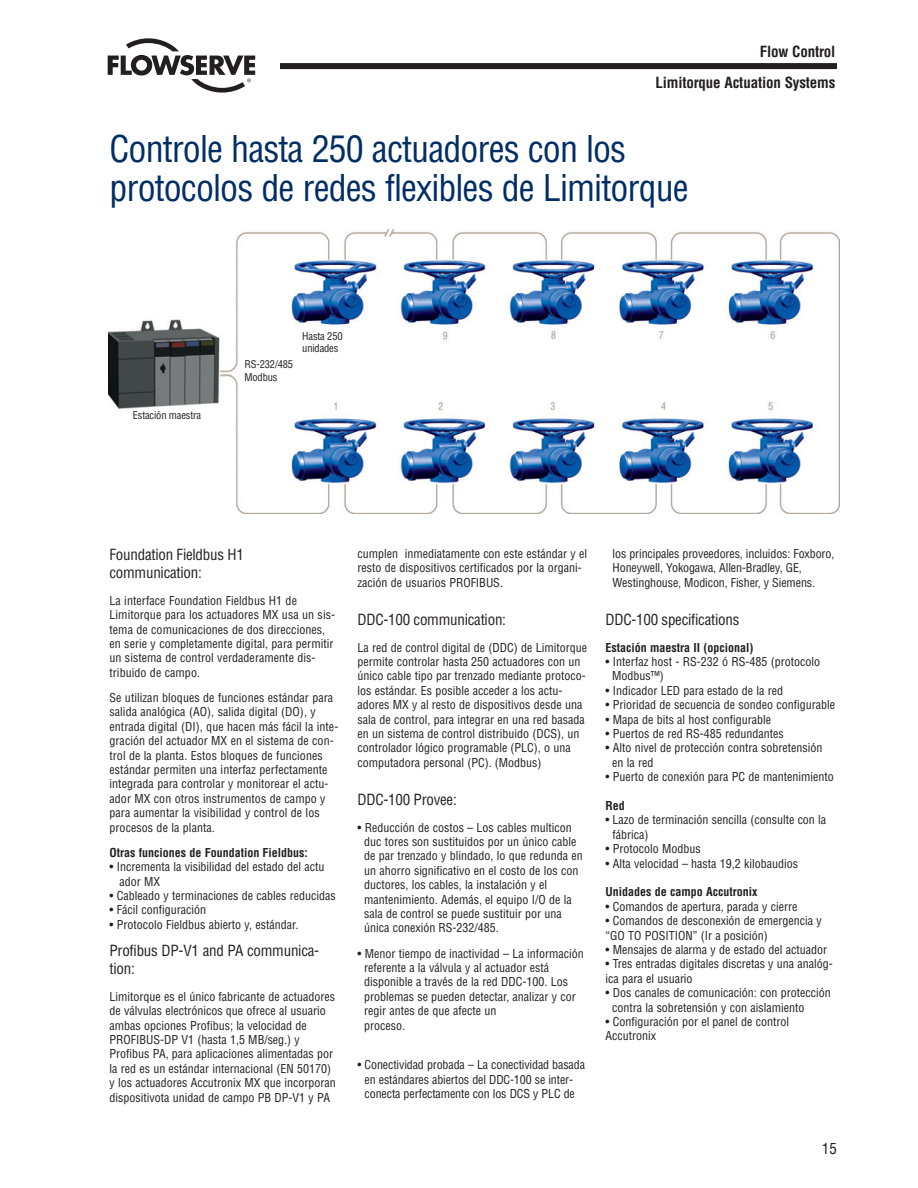
<style>
.page{position:relative;width:918px;height:1188px;background:#fff}
.page>*{position:absolute;margin:0;border:0;box-sizing:border-box;transform-origin:0 0}
.t1{font:condensed 36px/39px "Helvetica LT Std";letter-spacing:-.025em;color:#002e64}
.t2{font:condensed 15px/18px "Helvetica LT Std";letter-spacing:-.015em;color:#231f20}
.t3{font:700 condensed 15px/31.5px "Helvetica LT Std";letter-spacing:-.01em;color:#231f20;text-align:right}
.t4{font:condensed 12px/14.4px "Helvetica LT Std";color:#231f20}
.t5{font:700 condensed 12px "Helvetica LT Std";color:#231f20}
.t6{font:condensed 10.5px/12.6px "Helvetica LT Std";letter-spacing:-.015em;color:#231f20}
</style>
<div class="page">
<svg style="left:108px;top:38px;width:147px;height:55px"></svg>
<div style="left:280px;top:63px;width:557px;height:6px;background:#231f20"></div>
<img style="left:108px;top:229px;width:732px;height:285px">
<div style="left:131px;top:410px;width:73px;height:27px;background:#fff"></div>
<div style="left:243px;top:359px;width:73px;height:27px;background:#fff"></div>
<div style="left:301px;top:331px;width:73px;height:27px;background:#fff"></div>
<p class="t3" style="left:655px;top:37px;width:182px">Flow Control<br>Limitorque Actuation Systems</p>
<h1 class="t1" style="left:110px;top:134px;width:581px">Controle hasta 250 actuadores con los protocolos de redes flexibles de Limitorque</h1>
<p class="t6" style="left:133px;top:410px;width:70px">Estación maestra</p>
<p class="t6" style="left:244px;top:359px;width:50px">RS-232/485<br>Modbus</p>
<p class="t6" style="left:302px;top:331px;width:42px">Hasta 250 unidades</p>
<p class="t2" style="left:110px;top:547px;width:136px">Foundation Fieldbus H1 communication:</p>
<p class="t4" style="left:110px;top:595px;width:227px">La interface Foundation Fieldbus H1 de Limitorque para los actuadores MX usa un sis&shy;tema de comunicaciones de dos direcciones, en serie y completamente digital, para permitir un sistema de control verdaderamente dis&shy;tribuido de campo.</p>
<p class="t4" style="left:110px;top:692px;width:230px">Se utilizan bloques de funciones estándar para salida analógica (AO), salida digital (DO), y entrada digital (DI), que hacen más fácil la inte&shy;gración del actuador MX en el sistema de con&shy;trol de la planta. Estos bloques de funciones estándar permiten una interfaz perfectamente integrada para controlar y monitorear el actu&shy;ador MX con otros instrumentos de campo y para aumentar la visibilidad y control de los procesos de la planta.</p>
<p class="t5" style="left:110px;top:848px;width:200px">Otras funciones de Foundation Fieldbus:</p>
<p class="t4" style="left:119px;top:861px;width:207px;text-indent:-10px">• Incrementa la visibilidad del estado del actu ador MX</p>
<p class="t4" style="left:110px;top:890px;width:228px">• Cableado y terminaciones de cables reducidas</p>
<p class="t4" style="left:110px;top:904px;width:98px">• Fácil configuración</p>
<p class="t4" style="left:110px;top:919px;width:190px">• Protocolo Fieldbus abierto y, estándar.</p>
<p class="t2" style="left:110px;top:943px;width:211px">Profibus DP-V1 and PA communica&shy;tion:</p>
<p class="t4" style="left:110px;top:991px;width:228px">Limitorque es el único fabricante de actuadores de válvulas electrónicos que ofrece al usuario ambas opciones Profibus; la velocidad de PROFIBUS-DP V1 (hasta 1,5 MB/seg.) y Profibus PA, para aplicaciones alimentadas por la red es un estándar internacional (EN 50170) y los actuadores Accutronix MX que incorporan dispositivota unidad de campo PB DP-V1 y PA</p>
<p class="t4" style="left:358px;top:548px;width:231px">cumplen inmediatamente con este estándar y el resto de dispositivos certificados por la organi&shy;zación de usuarios PROFIBUS.</p>
<p class="t2" style="left:357px;top:612px;width:150px">DDC-100 communication:</p>
<p class="t4" style="left:357px;top:641px;width:231px">La red de control digital de (DDC) de Limitorque permite controlar hasta 250 actuadores con un único cable tipo par trenzado mediante protoco&shy;los estándar. Es posible acceder a los actu&shy;adores MX y al resto de dispositivos desde una sala de control, para integrar en una red basada en un sistema de control distribuido (DCS), un controlador lógico programable (PLC), o una computadora personal (PC). (Modbus)</p>
<p class="t2" style="left:357px;top:792px;width:101px">DDC-100 Provee:</p>
<p class="t4" style="left:364px;top:821px;width:220px;text-indent:-7px">• Reducción de costos – Los cables multicon duc tores son sustituidos por un único cable de par trenzado y blindado, lo que redunda en un ahorro significativo en el costo de los con ductores, los cables, la instalación y el mantenimiento. Además, el equipo I/O de la sala de control se puede sustituir por una única conexión RS-232/485.</p>
<p class="t4" style="left:364px;top:947px;width:221px;text-indent:-7px">• Menor tiempo de inactividad – La información referente a la válvula y al actuador está disponible a través de la red DDC-100. Los problemas se pueden detectar, analizar y cor regir antes de que afecte un<br>proceso.</p>
<p class="t4" style="left:357px;top:1059px;width:229px;text-align:center">• Conectividad probada – La conectividad basada en estándares abiertos del DDC-100 se inter&shy;conecta perfectamente con los DCS y PLC de</p>
<p class="t4" style="left:613px;top:548px;width:223px">los principales proveedores, incluidos: Foxboro,<br>Honeywell, Yokogawa, Allen-Bradley, GE,<br>Westinghouse, Modicon, Fisher, y Siemens.</p>
<p class="t2" style="left:606px;top:612px;width:135px">DDC-100 specifications</p>
<p class="t5" style="left:606px;top:643px;width:149px">Estación maestra II (opcional)</p>
<p class="t4" style="left:612px;top:656px;width:209px;text-indent:-7px">• Interfaz host - RS-232 ó RS-485 (protocolo<br>Modbus™)</p>
<p class="t4" style="left:606px;top:685px;width:179px">• Indicador LED para estado de la red</p>
<p class="t4" style="left:606px;top:699px;width:231px">• Prioridad de secuencia de sondeo configurable</p>
<p class="t4" style="left:606px;top:713px;width:167px">• Mapa de bits al host configurable</p>
<p class="t4" style="left:606px;top:728px;width:180px">• Puertos de red RS-485 redundantes</p>
<p class="t4" style="left:612px;top:742px;width:212px;text-indent:-7px">• Alto nivel de protección contra sobretensión en la red</p>
<p class="t4" style="left:606px;top:771px;width:230px">• Puerto de conexión para PC de mantenimiento</p>
<p class="t5" style="left:606px;top:801px;width:21px">Red</p>
<p class="t4" style="left:613px;top:814px;width:215px;text-indent:-7px">• Lazo de terminación sencilla (consulte con la fábrica)</p>
<p class="t4" style="left:606px;top:843px;width:97px">• Protocolo Modbus</p>
<p class="t4" style="left:606px;top:857px;width:194px">• Alta velocidad – hasta 19,2 kilobaudios</p>
<p class="t5" style="left:606px;top:888px;width:153px">Unidades de campo Accutronix</p>
<p class="t4" style="left:606px;top:901px;width:194px">• Comandos de apertura, parada y cierre</p>
<p class="t4" style="left:606px;top:915px;width:218px">• Comandos de desconexión de emergencia y “GO TO POSITION” (Ir a posición)</p>
<p class="t4" style="left:606px;top:944px;width:223px">• Mensajes de alarma y de estado del actuador</p>
<p class="t4" style="left:606px;top:958px;width:229px">• Tres entradas digitales discretas y una analóg&shy;ica para el usuario</p>
<p class="t4" style="left:612px;top:987px;width:220px;text-indent:-7px">• Dos canales de comunicación: con protección contra la sobretensión y con aislamiento</p>
<p class="t4" style="left:606px;top:1016px;width:185px">• Configuración por el panel de control<br>Accutronix</p>
<p class="t2" style="left:822px;top:1141px;width:16px">15</p>
</div>
